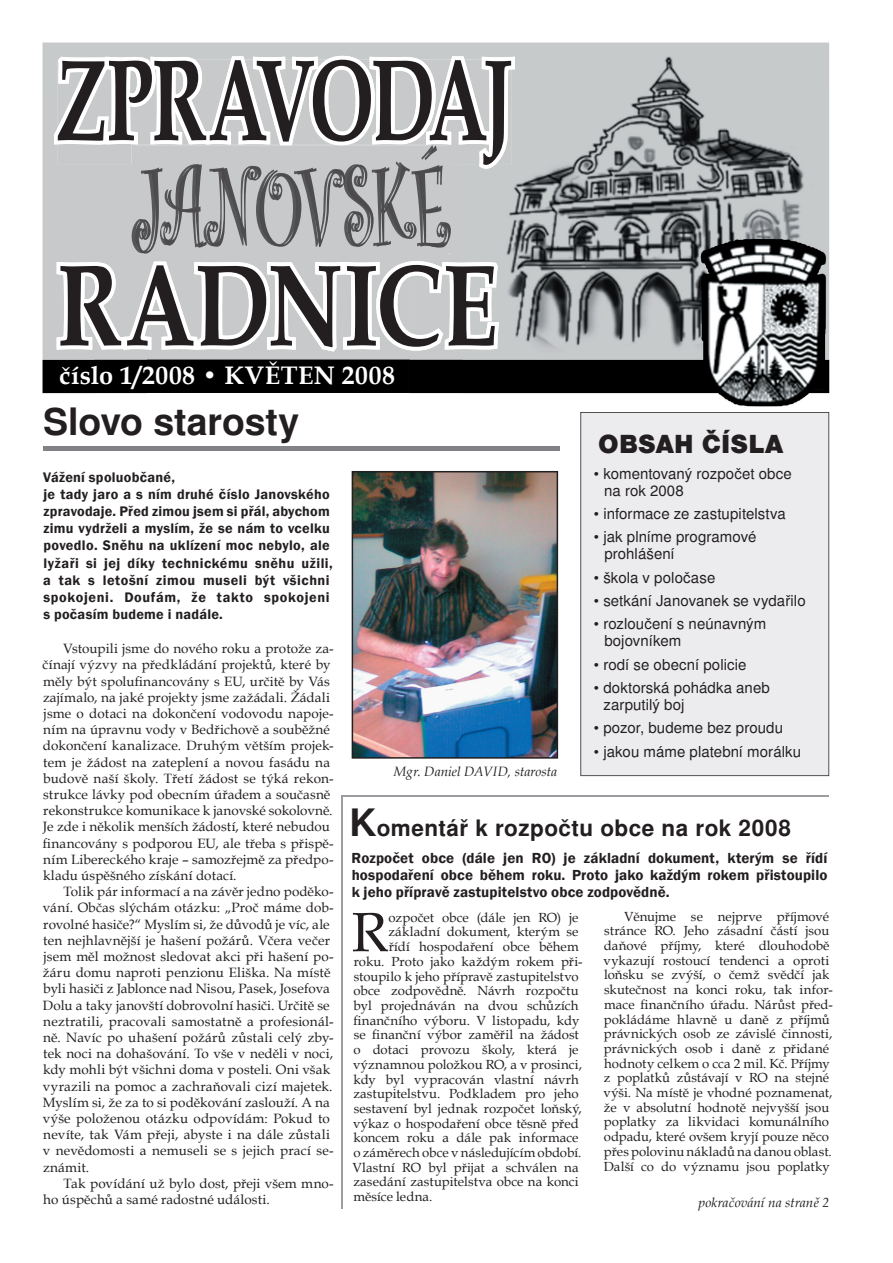
<style>
.page{position:relative;width:893px;height:1263px;background:#fff}
.page>*{position:absolute;margin:0;border:0;box-sizing:border-box;transform-origin:0 0}
.t1{font:700 116.25px "Book Antiqua";letter-spacing:-.045em;color:#231f20;scale:.66 1}
.t2{font:700 116.25px "Book Antiqua";letter-spacing:.005em;color:#231f20;scale:.78 1}
.t3{font:55.35px "Book Antiqua";color:#231f20}
.t4{font:700 37.5px "Nimbus San LCE";letter-spacing:-.005em;color:#231f20}
.t5{font:900 27px "Nimbus San TCE";letter-spacing:.005em;color:#231f20}
.t6{font:700 25.35px "Book Antiqua";letter-spacing:.02em;color:#fff}
.t7{font:700 22.5px "Nimbus San LCE";letter-spacing:.02em;color:#231f20}
.t8{font:15px/17px "Nimbus San LCE";letter-spacing:.005em;color:#231f20}
.t9{font:600 15px/17px "Franklin Gothic";letter-spacing:.005em;color:#231f20;text-align:justify}
.t10{font:600 14.25px/17.1px "Franklin Gothic";letter-spacing:.025em;color:#231f20}
.t11{font:13.5px/16.2px "Book Antiqua";letter-spacing:.01em;color:#231f20}
.t12{font:italic 13.5px "Book Antiqua";color:#231f20}
.t13{font:13.2px/14.7px "Book Antiqua";letter-spacing:.005em;color:#231f20}
.s1{font-size:37.5px}
</style>
<div class="page">
<div style="left:43px;top:43px;width:786px;height:51px;background:#c7cacb"></div>
<img style="left:43px;top:94px;width:52px;height:300px">
<img style="left:463px;top:94px;width:366px;height:313px">
<img style="left:95px;top:169px;width:52px;height:225px">
<img style="left:410px;top:169px;width:53px;height:225px">
<img style="left:147px;top:254px;width:263px;height:139px">
<svg style="left:57px;top:261px;width:442px;height:91px"></svg>
<svg style="left:54px;top:56px;width:461px;height:113px"></svg>
<img style="left:135px;top:165px;width:313px;height:88px">
<div style="left:135px;top:145px;width:313px;height:20px;background:#c7c9cb"></div>
<svg style="left:280px;top:145px;width:68px;height:1px"></svg>
<div style="left:580px;top:412px;width:249px;height:364px;background:#ececee"></div>
<div style="left:44px;top:446px;width:516px;height:5px;background:#808285"></div>
<img style="left:352px;top:471px;width:206px;height:288px">
<hr style="left:341px;top:795px;width:488px;height:2px;background:#9b9da0">
<hr style="left:341px;top:795px;width:2px;height:414px;background:#9b9da0">
<h1 class="t1" style="left:56px;top:21px;width:695px">ZPRAVODAJ</h1>
<h1 class="t2" style="left:57px;top:227px;width:566px">RADNICE</h1>
<h3 class="t6" style="left:59px;top:358px;width:337px">číslo 1/2008 • KVĚTEN 2008</h3>
<h3 class="t4" style="left:43px;top:400px;width:258px">Slovo starosty</h3>
<p class="t10" style="left:43px;top:469px;width:291px">Vážení spoluobčané,<br>je tady jaro a s ním druhé číslo Janovského zpravodaje. Před zimou jsem si přál, abychom zimu vydrželi a myslím, že se nám to vcelku povedlo. Sněhu na uklízení moc nebylo, ale lyžaři si jej díky technickému sněhu užili, a tak s letošní zimou museli být všichni spokojeni. Doufám, že takto spokojeni s počasím budeme i nadále.</p>
<p class="t11" style="left:43px;top:640px;width:293px;text-indent:21px">Vstoupili jsme do nového roku a protože za&shy;čínají výzvy na předkládání projektů, které by měly být spolufinancovány s EU, určitě by Vás zajímalo, na jaké projekty jsme zažádali. Žádali jsme o dotaci na dokončení vodovodu napoje&shy;ním na úpravnu vody v Bedřichově a souběžné dokončení kanalizace. Druhým větším projek&shy;tem je žádost na zateplení a novou fasádu na budově naší školy. Třetí žádost se týká rekon&shy;strukce lávky pod obecním úřadem a současně rekonstrukce komunikace k janovské sokolovně.<br>Je zde i několik menších žádostí, které nebudou financovány s podporou EU, ale třeba s přispě&shy;ním Libereckého kraje – samozřejmě za předpo&shy;kladu úspěšného získání dotací.</p>
<p class="t11" style="left:43px;top:883px;width:293px;text-indent:21px">Tolik pár informací a na závěr jedno poděko&shy;vání. Občas slýchám otázku: „Proč máme dob&shy;rovolné hasiče?“ Myslím si, že důvodů je víc, ale ten nejhlavnější je hašení požárů. Včera večer jsem měl možnost sledovat akci při hašení po&shy;žáru domu naproti penzionu Eliška. Na místě byli hasiči z Jablonce nad Nisou, Pasek, Josefova Dolu a taky janovští dobrovolní hasiči. Určitě se neztratili, pracovali samostatně a profesionál&shy;ně. Navíc po uhašení požárů zůstali celý zby&shy;tek noci na dohašování. To vše v neděli v noci, kdy mohli být všichni doma v posteli. Oni však vyrazili na pomoc a zachraňovali cizí majetek.<br>Myslím si, že za to si poděkování zaslouží. A na výše položenou otázku odpovídám: Pokud to nevíte, tak Vám přeji, abyste i na dále zůstali v nevědomosti a nemuseli se s jejich prací se&shy;známit.</p>
<p class="t11" style="left:43px;top:1175px;width:292px;text-indent:20px">Tak povídání už bylo dost, přeji všem mno&shy;ho úspěchů a samé radostné události.</p>
<p class="t12" style="left:393px;top:762px;width:165px">Mgr. Daniel DAVID, starosta</p>
<h3 class="t5" style="left:598px;top:429px;width:186px">OBSAH ČÍSLA</h3>
<p class="t8" style="left:604px;top:465px;width:189px;text-indent:-10px">• komentovaný rozpočet obce na rok 2008</p>
<p class="t8" style="left:594px;top:506px;width:193px">• informace ze zastupitelstva</p>
<p class="t8" style="left:604px;top:529px;width:154px;text-indent:-10px">• jak plníme programové prohlášení</p>
<p class="t8" style="left:594px;top:569px;width:123px">• škola v poločase</p>
<p class="t8" style="left:594px;top:592px;width:213px">• setkání Janovanek se vydařilo</p>
<p class="t8" style="left:604px;top:616px;width:163px;text-indent:-10px">• rozloučení s neúnavným bojovníkem</p>
<p class="t8" style="left:594px;top:656px;width:154px">• rodí se obecní policie</p>
<p class="t8" style="left:603px;top:679px;width:168px;text-indent:-10px">• doktorská pohádka aneb zarputilý boj</p>
<p class="t8" style="left:594px;top:720px;width:191px">• pozor, budeme bez proudu</p>
<p class="t8" style="left:594px;top:743px;width:209px">• jakou máme platební morálku</p>
<h3 class="t7" style="left:349px;top:815px;width:443px"><span class="s1">K</span>omentář k rozpočtu obce na rok 2008</h3>
<p class="t9" style="left:352px;top:849px;width:477px">Rozpočet obce (dále jen RO) je základní dokument, kterým se řídí hospodaření obce během roku. Proto jako každým rokem přistoupilo k jeho přípravě zastupitelstvo obce zodpovědně.</p>
<h2 class="t3" style="left:351px;top:894px;width:38px">R</h2>
<p class="t13" style="left:389px;top:910px;width:192px">ozpočet obce (dále jen RO) je</p>
<p class="t13" style="left:604px;top:908px;width:231px;text-indent:21px">Věnujme se nejprve příjmové stránce RO. Jeho zásadní částí jsou daňové příjmy, které dlouhodobě vykazují rostoucí tendenci a oproti loňsku se zvýší, o čemž svědčí jak skutečnost na konci roku, tak infor&shy;mace finančního úřadu. Nárůst před&shy;pokládáme hlavně u daně z příjmů právnických osob ze závislé činnosti, právnických osob i daně z přidané hodnoty celkem o cca 2 mil. Kč. Příjmy z poplatků zůstávají v RO na stejné výši. Na místě je vhodné poznamenat, že v absolutní hodnotě nejvyšší jsou poplatky za likvidaci komunálního odpadu, které ovšem kryjí pouze něco přes polovinu nákladů na danou oblast.<br>Další co do významu jsou poplatky</p>
<p class="t12" style="left:699px;top:1193px;width:132px">pokračování na straně 2</p>
<p class="t13" style="left:388px;top:924px;width:192px">základní dokument, kterým se</p>
<p class="t13" style="left:389px;top:939px;width:191px">řídí hospodaření obce během</p>
<p class="t13" style="left:354px;top:954px;width:230px">roku. Proto jako každým rokem při-</p>
<p class="t13" style="left:354px;top:968px;width:226px">stoupilo k jeho přípravě zastupitelstvo</p>
<p class="t13" style="left:353px;top:983px;width:227px">obce zodpovědně. Návrh rozpočtu</p>
<p class="t13" style="left:354px;top:998px;width:227px">byl projednáván na dvou schůzích</p>
<p class="t13" style="left:354px;top:1012px;width:227px">finančního výboru. V listopadu, kdy</p>
<p class="t13" style="left:354px;top:1027px;width:227px">se finanční výbor zaměřil na žádost</p>
<p class="t13" style="left:353px;top:1042px;width:227px">o dotaci provozu školy, která je</p>
<p class="t13" style="left:353px;top:1057px;width:230px">významnou položkou RO, a v prosinci,</p>
<p class="t13" style="left:353px;top:1071px;width:227px">kdy byl vypracován vlastní návrh</p>
<p class="t13" style="left:353px;top:1086px;width:227px">zastupitelstvu. Podkladem pro jeho</p>
<p class="t13" style="left:354px;top:1101px;width:230px">sestavení byl jednak rozpočet loňský,</p>
<p class="t13" style="left:353px;top:1115px;width:227px">výkaz o hospodaření obce těsně před</p>
<p class="t13" style="left:353px;top:1130px;width:227px">koncem roku a dále pak informace</p>
<p class="t13" style="left:353px;top:1145px;width:229px">o záměrech obce v následujícím období.</p>
<p class="t13" style="left:352px;top:1159px;width:228px">Vlastní RO byl přijat a schválen na</p>
<p class="t13" style="left:353px;top:1174px;width:227px">zasedání zastupitelstva obce na konci</p>
<p class="t13" style="left:354px;top:1189px;width:80px">měsíce ledna.</p>
</div>
